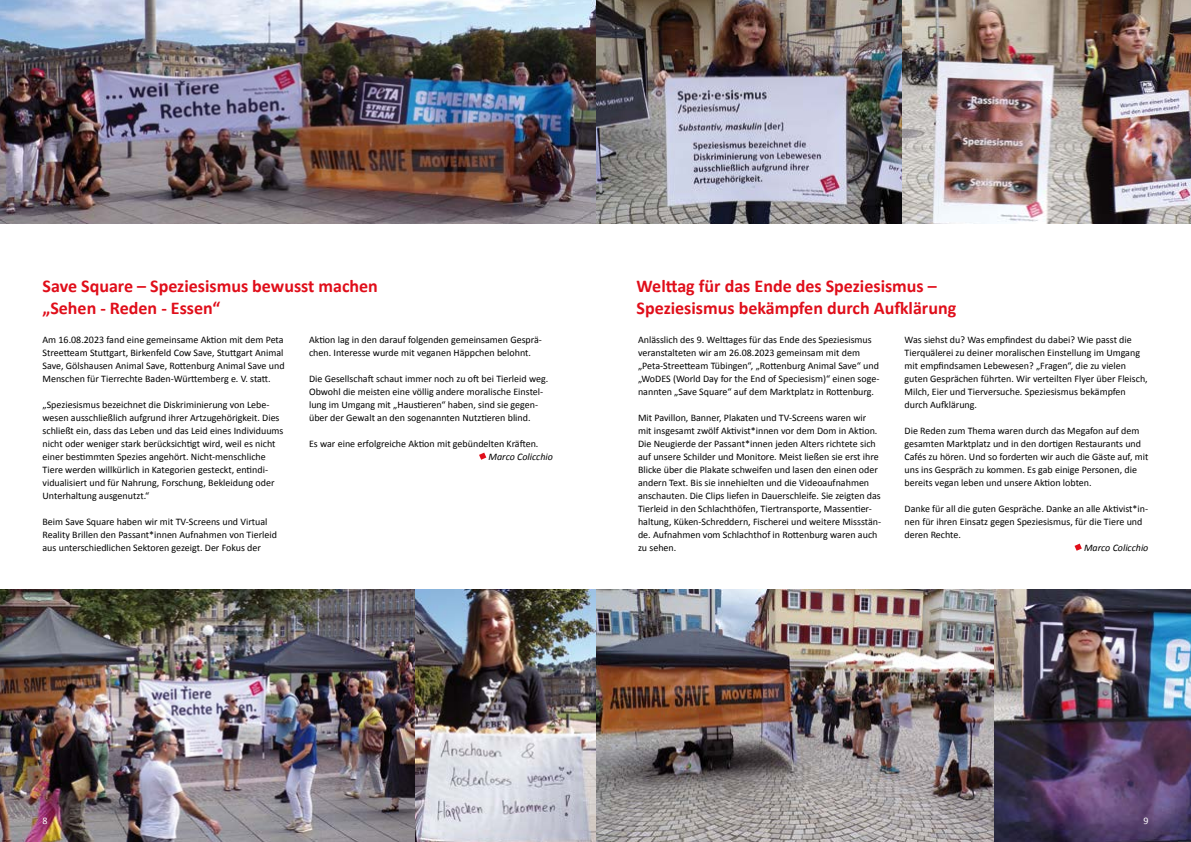
<style>
.page{position:relative;width:1191px;height:842px;background:#fff}
.page>*{position:absolute;margin:0;border:0;box-sizing:border-box;transform-origin:0 0}
.t1{font:700 18px/22px "Calibri";color:#e00e1a}
.t2{font:10px/13px "Calibri";color:#000}
.t3{font:italic 10px "Calibri";color:#000}
.t4{font:10px "Calibri";color:#fff}
</style>
<div class="page">
<img style="left:0;top:590px;width:994px;height:252px">
<img style="left:0;top:0;width:1191px;height:224px">
<svg style="left:479px;top:453px;width:7px;height:7px"></svg>
<img style="left:994px;top:590px;width:197px;height:252px">
<svg style="left:1074px;top:544px;width:7px;height:7px"></svg>
<h1 class="t1" style="left:43px;top:275px;width:337px">Save Square – Speziesismus bewusst machen „Sehen - Reden - Essen“</h1>
<p class="t2" style="left:309px;top:332px;width:234px">Aktion lag in den darauf folgenden gemeinsamen Gesprä&shy;chen. Interesse wurde mit veganen Häppchen belohnt.</p>
<p class="t2" style="left:309px;top:371px;width:241px">Die Gesellschaft schaut immer noch zu oft bei Tierleid weg.<br>Obwohl die meisten eine völlig andere moralische Einstel&shy;lung im Umgang mit „Haustieren“ haben, sind sie gegen&shy;über der Gewalt an den sogenannten Nutztieren blind.</p>
<p class="t2" style="left:309px;top:436px;width:231px">Es war eine erfolgreiche Aktion mit gebündelten Kräften.</p>
<p class="t3" style="left:488px;top:450px;width:66px">Marco Colicchio</p>
<p class="t2" style="left:43px;top:332px;width:243px;text-align:justify">Am 16.08.2023 fand eine gemeinsame Aktion mit dem Peta Streetteam Stuttgart, Birkenfeld Cow Save, Stuttgart Animal Save, Gölshausen Animal Save, Rottenburg Animal Save und Menschen für Tierrechte Baden-Württemberg e. V. statt.</p>
<p class="t2" style="left:43px;top:397px;width:242px">„Speziesismus bezeichnet die Diskriminierung von Lebe&shy;wesen ausschließlich aufgrund ihrer Artzugehörigkeit. Dies schließt ein, dass das Leben und das Leid eines Individuums nicht oder weniger stark berücksichtigt wird, weil es nicht einer bestimmten Spezies angehört. Nicht-menschliche Tiere werden willkürlich in Kategorien gesteckt, entindi&shy;vidualisiert und für Nahrung, Forschung, Bekleidung oder Unterhaltung ausgenutzt.“</p>
<p class="t2" style="left:43px;top:514px;width:236px">Beim Save Square haben wir mit TV-Screens und Virtual<br>Reality Brillen den Passant*innen Aufnahmen von Tierleid aus unterschiedlichen Sektoren gezeigt. Der Fokus der</p>
<h1 class="t1" style="left:636px;top:275px;width:321px">Welttag für das Ende des Speziesismus –<br>Speziesismus bekämpfen durch Aufklärung</h1>
<p class="t2" style="left:904px;top:332px;width:245px">Was siehst du? Was empfindest du dabei? Wie passt die Tierquälerei zu deiner moralischen Einstellung im Umgang mit empfindsamen Lebewesen? „Fragen“, die zu vielen guten Gesprächen führten. Wir verteilten Flyer über Fleisch, Milch, Eier und Tierversuche. Speziesismus bekämpfen durch Aufklärung.</p>
<p class="t2" style="left:904px;top:423px;width:245px">Die Reden zum Thema waren durch das Megafon auf dem gesamten Marktplatz und in den dortigen Restaurants und Cafés zu hören. Und so forderten wir auch die Gäste auf, mit uns ins Gespräch zu kommen. Es gab einige Personen, die bereits vegan leben und unsere Aktion lobten.</p>
<p class="t2" style="left:904px;top:501px;width:245px">Danke für all die guten Gespräche. Danke an alle Aktivist*in&shy;nen für ihren Einsatz gegen Speziesismus, für die Tiere und deren Rechte.</p>
<p class="t3" style="left:1084px;top:541px;width:66px">Marco Colicchio</p>
<p class="t2" style="left:638px;top:332px;width:243px">Anlässlich des 9. Welttages für das Ende des Speziesismus veranstalteten wir am 26.08.2023 gemeinsam mit dem „Peta-Streetteam Tübingen“, „Rottenburg Animal Save“ und „WoDES (World Day for the End of Speciesism)“ einen soge&shy;nannten „Save Square“ auf dem Marktplatz in Rottenburg.</p>
<p class="t2" style="left:638px;top:410px;width:245px">Mit Pavillon, Banner, Plakaten und TV-Screens waren wir mit insgesamt zwölf Aktivist*innen vor dem Dom in Aktion.<br>Die Neugierde der Passant*innen jeden Alters richtete sich auf unsere Schilder und Monitore. Meist ließen sie erst ihre Blicke über die Plakate schweifen und lasen den einen oder andern Text. Bis sie innehielten und die Videoaufnahmen anschauten. Die Clips liefen in Dauerschleife. Sie zeigten das Tierleid in den Schlachthöfen, Tiertransporte, Massentier&shy;haltung, Küken-Schreddern, Fischerei und weitere Missstän&shy;de. Aufnahmen vom Schlachthof in Rottenburg waren auch zu sehen.</p>
<p class="t4" style="left:43px;top:814px;width:7px">8</p>
<p class="t4" style="left:1143px;top:814px;width:7px">9</p>
</div>
